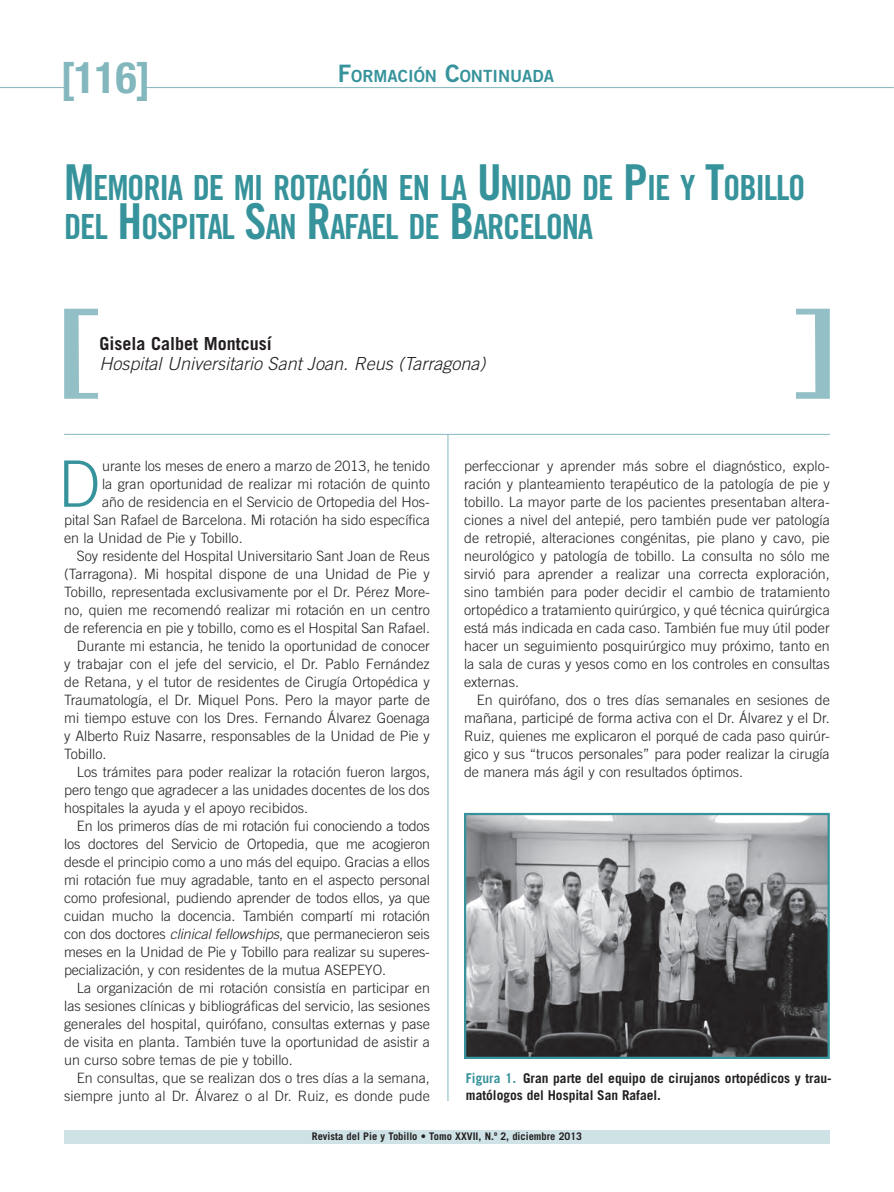
<style>
.page{position:relative;width:894px;height:1192px;background:#fff}
.page>*{position:absolute;margin:0;border:0;box-sizing:border-box;transform-origin:0 0}
.t1{font:300 64.05px "Trade Gothic LT Std";color:#37939b}
.t2{font:700 condensed 43.5px "Helvetica Neue LT Std";color:#82b7bd}
.t3{font:34.65px/39px "Trade Gothic LT Std Bd Cn 20";letter-spacing:-.035em;color:#37939b}
.t4{font:italic 300 18px "Trade Gothic LT Std";color:#231f20}
.t5{font:700 18px "Trade Gothic LT Std";color:#231f20}
.t6{font:16.8px "Trade Gothic LT Std Bd 2";color:#37939b}
.t7{font:300 14.25px/18px "Trade Gothic LT Std";color:#231f20;text-align:justify}
.t8{font:700 13.5px/16.5px "Trade Gothic LT Std";color:#231f20}
.t9{font:700 10.5px "Trade Gothic LT Std";color:#231f20}
.s1{font-size:24px}
.s2{font-size:49.5px}
.s3{font-style:italic}
.s4{color:#37939b}
</style>
<div class="page">
<hr style="left:0;top:87px;width:64px;height:1px;background:#82b7bd">
<div style="left:64px;top:1129px;width:766px;height:14px;background:#cfe3e6"></div>
<hr style="left:144px;top:87px;width:749px;height:1px;background:#82b7bd">
<hr style="left:64px;top:434px;width:766px;height:1px;background:#82b7bd">
<hr style="left:447px;top:435px;width:1px;height:666px;background:#82b7bd">
<svg style="left:64px;top:309px;width:34px;height:90px"></svg>
<svg style="left:796px;top:309px;width:34px;height:90px"></svg>
<img style="left:467px;top:816px;width:360px;height:240px">
<div style="left:464px;top:813px;width:366px;height:246px;border:2px solid #37939b"></div>
<h2 class="t2" style="left:60px;top:51px;width:92px">[116]</h2>
<p class="t6" style="left:338px;top:65px;width:218px"><span class="s1">F</span>ORMACIÓN <span class="s1">C</span>ONTINUADA</p>
<h3 class="t3" style="left:64px;top:167px;width:743px"><span class="s2">M</span>EMORIA DE MI ROTACIÓN EN LA <span class="s2">U</span>NIDAD DE <span class="s2">P</span>IE Y <span class="s2">T</span>OBILLO<br>DEL <span class="s2">H</span>OSPITAL <span class="s2">S</span>AN <span class="s2">R</span>AFAEL DE <span class="s2">B</span>ARCELONA</h3>
<p class="t5" style="left:100px;top:333px;width:174px">Gisela Calbet Montcusí</p>
<p class="t4" style="left:100px;top:353px;width:387px">Hospital Universitario Sant Joan. Reus (Tarragona)</p>
<h1 class="t1" style="left:58px;top:446px;width:44px">D</h1>
<p class="t7" style="left:102px;top:456px;width:329px">urante los meses de enero a marzo de 2013, he tenido</p>
<p class="t7" style="left:102px;top:474px;width:329px">la gran oportunidad de realizar mi rotación de quinto</p>
<p class="t7" style="left:102px;top:492px;width:329px">año de residencia en el Servicio de Ortopedia del Hos-</p>
<p class="t7" style="left:64px;top:510px;width:367px">pital San Rafael de Barcelona. Mi rotación ha sido específica</p>
<p class="t7" style="left:64px;top:528px;width:180px">en la Unidad de Pie y Tobillo.</p>
<p class="t7" style="left:77px;top:546px;width:354px">Soy residente del Hospital Universitario Sant Joan de Reus</p>
<p class="t7" style="left:64px;top:564px;width:367px">(Tarragona). Mi hospital dispone de una Unidad de Pie y</p>
<p class="t7" style="left:64px;top:582px;width:367px">Tobillo, representada exclusivamente por el Dr. Pérez More-</p>
<p class="t7" style="left:64px;top:600px;width:367px">no, quien me recomendó realizar mi rotación en un centro</p>
<p class="t7" style="left:64px;top:618px;width:367px">de referencia en pie y tobillo, como es el Hospital San Rafael.</p>
<p class="t7" style="left:77px;top:636px;width:354px">Durante mi estancia, he tenido la oportunidad de conocer</p>
<p class="t7" style="left:64px;top:654px;width:367px">y trabajar con el jefe del servicio, el Dr. Pablo Fernández</p>
<p class="t7" style="left:64px;top:672px;width:367px">de Retana, y el tutor de residentes de Cirugía Ortopédica y</p>
<p class="t7" style="left:64px;top:690px;width:367px">Traumatología, el Dr. Miquel Pons. Pero la mayor parte de</p>
<p class="t7" style="left:64px;top:708px;width:367px">mi tiempo estuve con los Dres. Fernando Álvarez Goenaga</p>
<p class="t7" style="left:64px;top:726px;width:367px">y Alberto Ruiz Nasarre, responsables de la Unidad de Pie y</p>
<p class="t7" style="left:64px;top:744px;width:44px">Tobillo.</p>
<p class="t7" style="left:77px;top:762px;width:354px">Los trámites para poder realizar la rotación fueron largos,</p>
<p class="t7" style="left:64px;top:780px;width:367px">pero tengo que agradecer a las unidades docentes de los dos</p>
<p class="t7" style="left:64px;top:798px;width:245px">hospitales la ayuda y el apoyo recibidos.</p>
<p class="t7" style="left:77px;top:816px;width:354px">En los primeros días de mi rotación fui conociendo a todos</p>
<p class="t7" style="left:64px;top:834px;width:367px">los doctores del Servicio de Ortopedia, que me acogieron</p>
<p class="t7" style="left:64px;top:852px;width:367px">desde el principio como a uno más del equipo. Gracias a ellos</p>
<p class="t7" style="left:64px;top:870px;width:367px">mi rotación fue muy agradable, tanto en el aspecto personal</p>
<p class="t7" style="left:64px;top:888px;width:367px">como profesional, pudiendo aprender de todos ellos, ya que</p>
<p class="t7" style="left:64px;top:906px;width:367px">cuidan mucho la docencia. También compartí mi rotación</p>
<p class="t7" style="left:64px;top:924px;width:367px">con dos doctores <span class="s3">clinical fellowships</span>, que permanecieron seis</p>
<p class="t7" style="left:64px;top:942px;width:367px">meses en la Unidad de Pie y Tobillo para realizar su superes-</p>
<p class="t7" style="left:64px;top:960px;width:323px">pecialización, y con residentes de la mutua ASEPEYO.</p>
<p class="t7" style="left:77px;top:978px;width:354px">La organización de mi rotación consistía en participar en</p>
<p class="t7" style="left:64px;top:996px;width:367px">las sesiones clínicas y bibliográficas del servicio, las sesiones</p>
<p class="t7" style="left:64px;top:1014px;width:367px">generales del hospital, quirófano, consultas externas y pase</p>
<p class="t7" style="left:64px;top:1032px;width:367px">de visita en planta. También tuve la oportunidad de asistir a</p>
<p class="t7" style="left:64px;top:1050px;width:230px">un curso sobre temas de pie y tobillo.</p>
<p class="t7" style="left:77px;top:1068px;width:354px">En consultas, que se realizan dos o tres días a la semana,</p>
<p class="t7" style="left:64px;top:1086px;width:367px">siempre junto al Dr. Álvarez o al Dr. Ruiz, es donde pude</p>
<p class="t7" style="left:464px;top:456px;width:367px">perfeccionar y aprender más sobre el diagnóstico, explo&shy;ración y planteamiento terapéutico de la patología de pie y tobillo. La mayor parte de los pacientes presentaban altera&shy;ciones a nivel del antepié, pero también pude ver patología de retropié, alteraciones congénitas, pie plano y cavo, pie neurológico y patología de tobillo. La consulta no sólo me sirvió para aprender a realizar una correcta exploración, sino también para poder decidir el cambio de tratamiento ortopédico a tratamiento quirúrgico, y qué técnica quirúrgica está más indicada en cada caso. También fue muy útil poder hacer un seguimiento posquirúrgico muy próximo, tanto en la sala de curas y yesos como en los controles en consultas externas.</p>
<p class="t7" style="left:464px;top:690px;width:367px;text-indent:13px">En quirófano, dos o tres días semanales en sesiones de mañana, participé de forma activa con el Dr. Álvarez y el Dr.<br>Ruiz, quienes me explicaron el porqué de cada paso quirúr&shy;gico y sus “trucos personales” para poder realizar la cirugía de manera más ágil y con resultados óptimos.</p>
<p class="t8" style="left:466px;top:1069px;width:367px"><span class="s4">Figura 1.</span> Gran parte del equipo de cirujanos ortopédicos y trau&shy;matólogos del Hospital San Rafael.</p>
<p class="t9" style="left:312px;top:1129px;width:272px">Revista del Pie y Tobillo • Tomo XXVII, N.º 2, diciembre 2013</p>
</div>
